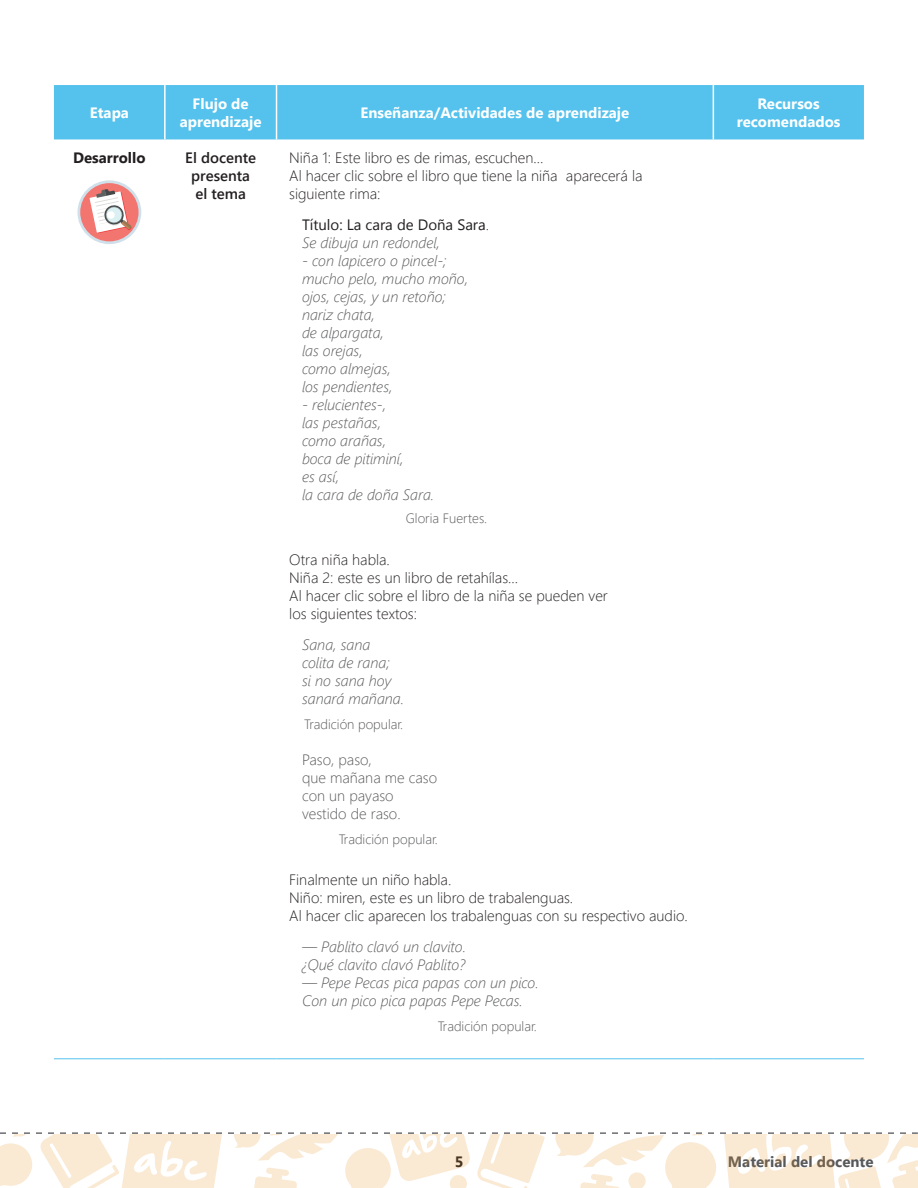
<style>
.page{position:relative;width:918px;height:1188px;background:#fff}
.page>*{position:absolute;margin:0;border:0;box-sizing:border-box;transform-origin:0 0}
.t1{font:italic 300 15px/18px "Segoe UI";color:#57585a}
.t2{font:300 15px/18px "Segoe UI";color:#231f20}
.t3{font:700 15px/18px "Segoe UI";color:#fff;text-align:center}
.t4{font:300 15px/18px "Segoe UI";color:#57585a}
.t5{font:15px/18px "Segoe UI";color:#231f20}
.t6{font:600 15px/18px "Segoe UI";color:#231f20;text-align:center}
.t7{font:700 15px "Segoe UI";color:#57585a}
.t8{font:700 15px "Segoe UI";color:#231f20}
.t9{font:300 13.5px "Segoe UI";color:#57585a}
.s1{font-weight:300}
.s2{font-weight:300;font-style:italic;color:#57585a}
</style>
<div class="page">
<svg style="left:0;top:1132px;width:918px;height:56px"></svg>
<div style="left:54px;top:85px;width:810px;height:54px;background:#54c2ed"></div>
<hr style="left:164px;top:85px;width:2px;height:54px;background:#fff">
<hr style="left:276px;top:85px;width:1px;height:54px;background:#fff">
<hr style="left:713px;top:85px;width:1px;height:54px;background:#fff">
<hr style="left:54px;top:1058px;width:111px;height:1px;background:#54c2ed">
<hr style="left:165px;top:1058px;width:112px;height:1px;background:#54c2ed">
<hr style="left:277px;top:1058px;width:436px;height:1px;background:#54c2ed">
<hr style="left:713px;top:1058px;width:151px;height:1px;background:#54c2ed">
<svg style="left:78px;top:180px;width:63px;height:64px"></svg>
<div style="left:80px;top:183px;width:59px;height:58px;background:#f27570;border-radius:50%"></div>
<svg style="left:90px;top:189px;width:42px;height:44px"></svg>
<p class="t3" style="left:90px;top:103px;width:41px">Etapa</p>
<p class="t3" style="left:180px;top:94px;width:83px">Flujo de aprendizaje</p>
<p class="t3" style="left:361px;top:103px;width:270px">Enseñanza/Actividades de aprendizaje</p>
<p class="t3" style="left:737px;top:94px;width:105px">Recursos recomendados</p>
<p class="t8" style="left:73px;top:147px;width:74px">Desarrollo</p>
<p class="t6" style="left:185px;top:148px;width:72px">El docente presenta el tema</p>
<p class="t2" style="left:289px;top:148px;width:355px">Niña 1: Este libro es de rimas, escuchen…<br>Al hacer clic sobre el libro que tiene la niña aparecerá la siguiente rima:</p>
<p class="t5" style="left:302px;top:215px;width:189px">Título: La cara de Doña Sara<span class="s1">.<br></span><span class="s2">Se dibuja un redondel,</span></p>
<p class="t1" style="left:302px;top:251px;width:167px">- con lapicero o pincel-; mucho pelo, mucho moño, ojos, cejas, y un retoño; nariz chata,<br>de alpargata,<br>las orejas,<br>como almejas,<br>los pendientes,</p>
<p class="t1" style="left:302px;top:395px;width:134px">- relucientes-,<br>las pestañas,<br>como arañas,<br>boca de pitiminí,<br>es así,<br>la cara de doña Sara.</p>
<p class="t9" style="left:406px;top:507px;width:83px">Gloria Fuertes.</p>
<p class="t2" style="left:289px;top:550px;width:320px">Otra niña habla.<br>Niña 2: este es un libro de retahílas…<br>Al hacer clic sobre el libro de la niña se pueden ver los siguientes textos:</p>
<p class="t1" style="left:302px;top:635px;width:104px">Sana, sana colita de rana;<br>si no sana hoy sanará mañana.</p>
<p class="t9" style="left:304px;top:713px;width:100px">Tradición popular.</p>
<p class="t4" style="left:302px;top:750px;width:137px">Paso, paso,<br>que mañana me caso con un payaso vestido de raso.</p>
<p class="t9" style="left:339px;top:829px;width:100px">Tradición popular.</p>
<p class="t2" style="left:289px;top:870px;width:400px">Finalmente un niño habla.<br>Niño: miren, este es un libro de trabalenguas.<br>Al hacer clic aparecen los trabalenguas con su respectivo audio.</p>
<p class="t1" style="left:302px;top:937px;width:165px">— Pablito clavó un clavito. ¿Qué clavito clavó Pablito?</p>
<p class="t1" style="left:302px;top:973px;width:238px">— Pepe Pecas pica papas con un pico.<br>Con un pico pica papas Pepe Pecas.</p>
<p class="t9" style="left:438px;top:1015px;width:100px">Tradición popular.</p>
<p class="t8" style="left:455px;top:1151px;width:10px">5</p>
<p class="t7" style="left:728px;top:1151px;width:147px">Material del docente</p>
</div>
